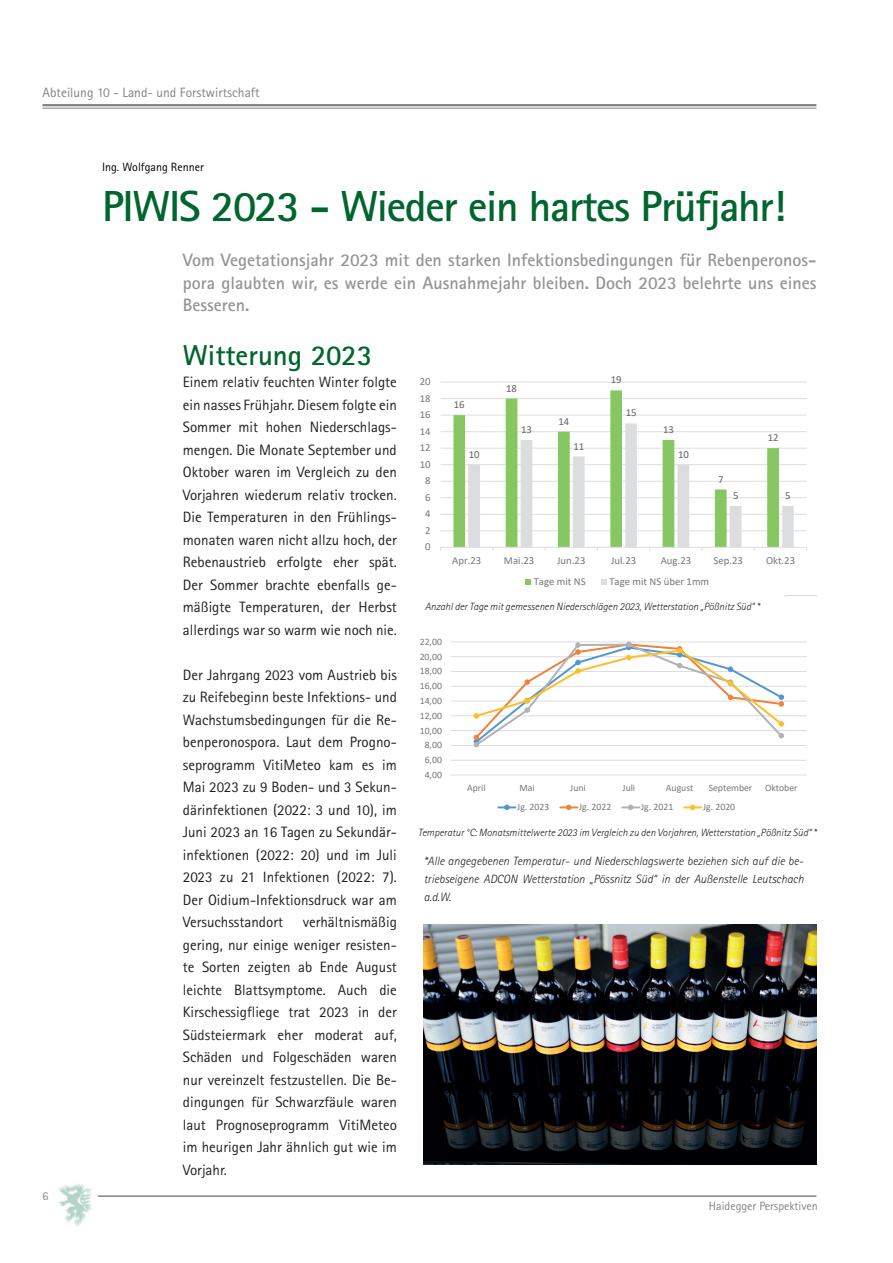
<style>
.page{position:relative;width:893px;height:1263px;background:#fff}
.page>*{position:absolute;margin:0;border:0;box-sizing:border-box;transform-origin:0 0}
.t1{font:700 43.5px "Rotis Sans Serif";letter-spacing:-.03em;color:#00652e}
.t2{font:700 28.8px "Rotis Sans Serif";color:#00652e}
.t3{font:700 18px/22.5px "Rotis Sans Serif";color:#939598;text-align:justify}
.t4{font:15px/22.5px "Rotis Sans Serif";color:#231f20;text-align:justify}
.t5{font:13.5px "Rotis Sans Serif";color:#808285}
.t6{font:italic 300 12px/18px "Rotis Sans Serif";color:#231f20;text-align:justify}
.t7{font:12px "Rotis Sans Serif";color:#808285}
.t8{font:12px "Rotis Sans Serif";color:#000001}
.t9{font:10.8px "Calibri";color:#76787b}
.t10{font:10.8px "Calibri";color:#636366}
.t11{font:10.65px "Calibri";color:#76787b}
.t12{font:10.65px "Calibri";color:#636366}
.t13{font:italic 300 10.5px "Rotis Sans Serif";color:#231f20}
.t14{font:9.75px "Calibri";color:#76787b}
</style>
<div class="page">
<hr style="left:43px;top:104px;width:773px;height:2px;background:#808285">
<hr style="left:43px;top:108px;width:773px;height:1px;background:#808285">
<hr style="left:98px;top:1195px;width:718px;height:2px;background:#808285">
<img style="left:59px;top:1184px;width:33px;height:42px">
<hr style="left:441px;top:530px;width:366px;height:1px;background:#dcdddf">
<hr style="left:441px;top:514px;width:366px;height:1px;background:#dcdddf">
<hr style="left:441px;top:497px;width:366px;height:1px;background:#dcdddf">
<hr style="left:441px;top:481px;width:366px;height:1px;background:#dcdddf">
<hr style="left:441px;top:464px;width:366px;height:1px;background:#dcdddf">
<hr style="left:441px;top:448px;width:366px;height:1px;background:#dcdddf">
<hr style="left:441px;top:431px;width:366px;height:1px;background:#dcdddf">
<hr style="left:441px;top:415px;width:366px;height:1px;background:#dcdddf">
<hr style="left:441px;top:398px;width:366px;height:1px;background:#dcdddf">
<hr style="left:441px;top:382px;width:366px;height:1px;background:#dcdddf">
<svg style="left:453px;top:390px;width:326px;height:157px"></svg>
<hr style="left:441px;top:547px;width:366px;height:1px;background:#dcdddf">
<svg style="left:468px;top:423px;width:326px;height:128px"></svg>
<svg style="left:525px;top:579px;width:6px;height:6px"></svg>
<svg style="left:601px;top:579px;width:6px;height:6px"></svg>
<svg style="left:785px;top:595px;width:31px;height:2px"></svg>
<hr style="left:451px;top:760px;width:356px;height:1px;background:#dcdddf">
<hr style="left:451px;top:745px;width:356px;height:1px;background:#dcdddf">
<hr style="left:451px;top:730px;width:356px;height:1px;background:#dcdddf">
<hr style="left:451px;top:715px;width:356px;height:1px;background:#dcdddf">
<hr style="left:451px;top:701px;width:356px;height:1px;background:#dcdddf">
<hr style="left:451px;top:686px;width:356px;height:1px;background:#dcdddf">
<hr style="left:451px;top:671px;width:356px;height:1px;background:#dcdddf">
<hr style="left:451px;top:656px;width:356px;height:1px;background:#dcdddf">
<hr style="left:451px;top:641px;width:356px;height:1px;background:#dcdddf">
<hr style="left:451px;top:775px;width:356px;height:1px;background:#dcdddf">
<svg style="left:474px;top:642px;width:310px;height:105px"></svg>
<svg style="left:498px;top:805px;width:17px;height:5px"></svg>
<svg style="left:560px;top:805px;width:17px;height:5px"></svg>
<svg style="left:622px;top:805px;width:17px;height:5px"></svg>
<svg style="left:684px;top:805px;width:17px;height:5px"></svg>
<img style="left:424px;top:924px;width:392px;height:240px">
<p class="t5" style="left:43px;top:84px;width:219px">Abteilung 10 - Land- und Forstwirtschaft</p>
<p class="t8" style="left:102px;top:160px;width:103px">Ing. Wolfgang Renner</p>
<h1 class="t1" style="left:102px;top:178px;width:685px">PIWIS 2023 - Wieder ein hartes Prüfjahr!</h1>
<p class="t3" style="left:183px;top:249px;width:635px">Vom Vegetationsjahr 2023 mit den starken Infektionsbedingungen für Rebenperonos&shy;pora glaubten wir, es werde ein Ausnahmejahr bleiben. Doch 2023 belehrte uns eines Besseren.</p>
<p class="t7" style="left:43px;top:1189px;width:7px">6</p>
<h2 class="t2" style="left:183px;top:337px;width:191px">Witterung 2023</h2>
<p class="t4" style="left:183px;top:371px;width:216px">Einem relativ feuchten Winter folgte ein nasses Frühjahr. Diesem folgte ein Sommer mit hohen Niederschlags&shy;mengen. Die Monate September und Oktober waren im Vergleich zu den Vorjahren wiederum relativ trocken.<br>Die Temperaturen in den Frühlings&shy;monaten waren nicht allzu hoch, der Rebenaustrieb erfolgte eher spät.<br>Der Sommer brachte ebenfalls ge&shy;mäßigte Temperaturen, der Herbst allerdings war so warm wie noch nie.</p>
<p class="t4" style="left:183px;top:663px;width:216px">Der Jahrgang 2023 vom Austrieb bis zu Reifebeginn beste Infektions- und Wachstumsbedingungen für die Re&shy;benperonospora. Laut dem Progno&shy;seprogramm VitiMeteo kam es im Mai 2023 zu 9 Boden- und 3 Sekun&shy;därinfektionen (2022: 3 und 10), im Juni 2023 an 16 Tagen zu Sekundär&shy;infektionen (2022: 20) und im Juli 2023 zu 21 Infektionen (2022: 7).<br>Der Oidium-Infektionsdruck war am Versuchsstandort</p>
<p class="t4" style="left:183px;top:911px;width:216px;text-indent:120px">verhältnismäßig gering, nur einige weniger resisten&shy;te Sorten zeigten ab Ende August leichte Blattsymptome. Auch die Kirschessigfliege trat 2023 in der Südsteiermark eher moderat auf, Schäden und Folgeschäden waren nur vereinzelt festzustellen. Die Be&shy;dingungen für Schwarzfäule waren laut Prognoseprogramm VitiMeteo im heurigen Jahr ähnlich gut wie im Vorjahr.</p>
<p class="t11" style="left:420px;top:374px;width:12px">20</p>
<p class="t11" style="left:420px;top:391px;width:12px">18</p>
<p class="t11" style="left:420px;top:407px;width:12px">16</p>
<p class="t9" style="left:420px;top:424px;width:12px">14</p>
<p class="t11" style="left:420px;top:440px;width:12px">12</p>
<p class="t11" style="left:420px;top:457px;width:12px">10</p>
<p class="t11" style="left:425px;top:473px;width:7px">8</p>
<p class="t11" style="left:425px;top:490px;width:7px">6</p>
<p class="t11" style="left:425px;top:506px;width:7px">4</p>
<p class="t11" style="left:425px;top:523px;width:7px">2</p>
<p class="t11" style="left:425px;top:539px;width:7px">0</p>
<p class="t12" style="left:454px;top:397px;width:12px">16</p>
<p class="t12" style="left:469px;top:447px;width:12px">10</p>
<p class="t10" style="left:506px;top:381px;width:12px">18</p>
<p class="t12" style="left:521px;top:422px;width:12px">13</p>
<p class="t12" style="left:558px;top:414px;width:12px">14</p>
<p class="t12" style="left:573px;top:439px;width:12px">11</p>
<p class="t10" style="left:611px;top:372px;width:12px">19</p>
<p class="t12" style="left:626px;top:406px;width:12px">15</p>
<p class="t12" style="left:663px;top:422px;width:12px">13</p>
<p class="t12" style="left:678px;top:447px;width:12px">10</p>
<p class="t12" style="left:768px;top:430px;width:12px">12</p>
<p class="t12" style="left:718px;top:472px;width:7px">7</p>
<p class="t12" style="left:733px;top:488px;width:7px">5</p>
<p class="t12" style="left:785px;top:488px;width:7px">5</p>
<p class="t9" style="left:452px;top:553px;width:31px">Apr.23</p>
<p class="t9" style="left:504px;top:553px;width:32px">Mai.23</p>
<p class="t9" style="left:557px;top:553px;width:30px">Jun.23</p>
<p class="t9" style="left:611px;top:553px;width:27px">Jul.23</p>
<p class="t9" style="left:661px;top:553px;width:32px">Aug.23</p>
<p class="t9" style="left:713px;top:553px;width:31px">Sep.23</p>
<p class="t9" style="left:766px;top:553px;width:31px">Okt.23</p>
<p class="t11" style="left:534px;top:574px;width:53px">Tage mit NS</p>
<p class="t11" style="left:609px;top:574px;width:101px">Tage mit NS über 1mm</p>
<p class="t13" style="left:425px;top:600px;width:336px">Anzahl der Tage mit gemessenen Niederschlägen 2023, Wetterstation „Pößnitz Süd“ *</p>
<p class="t14" style="left:420px;top:635px;width:24px">22,00</p>
<p class="t14" style="left:420px;top:649px;width:24px">20,00</p>
<p class="t14" style="left:420px;top:664px;width:24px">18,00</p>
<p class="t14" style="left:420px;top:679px;width:24px">16,00</p>
<p class="t14" style="left:420px;top:694px;width:24px">14,00</p>
<p class="t14" style="left:420px;top:709px;width:24px">12,00</p>
<p class="t14" style="left:420px;top:723px;width:24px">10,00</p>
<p class="t14" style="left:425px;top:738px;width:19px">8,00</p>
<p class="t14" style="left:425px;top:753px;width:19px">6,00</p>
<p class="t14" style="left:425px;top:768px;width:19px">4,00</p>
<p class="t14" style="left:467px;top:780px;width:20px">April</p>
<p class="t14" style="left:520px;top:780px;width:17px">Mai</p>
<p class="t14" style="left:570px;top:780px;width:17px">Juni</p>
<p class="t14" style="left:622px;top:780px;width:14px">Juli</p>
<p class="t14" style="left:666px;top:780px;width:29px">August</p>
<p class="t14" style="left:709px;top:780px;width:45px">September</p>
<p class="t14" style="left:765px;top:780px;width:34px">Oktober</p>
<p class="t14" style="left:517px;top:800px;width:34px">Jg. 2023</p>
<p class="t14" style="left:579px;top:800px;width:34px">Jg. 2022</p>
<p class="t14" style="left:641px;top:800px;width:34px">Jg. 2021</p>
<p class="t14" style="left:703px;top:800px;width:34px">Jg. 2020</p>
<p class="t13" style="left:418px;top:826px;width:400px">Temperatur °C: Monatsmittelwerte 2023 im Vergleich zu den Vorjahren, Wetterstation „Pößnitz Süd“ *</p>
<p class="t6" style="left:424px;top:852px;width:381px">*Alle angegebenen Temperatur- und Niederschlagswerte beziehen sich auf die be&shy;triebseigene ADCON Wetterstation „Pössnitz Süd“ in der Außenstelle Leutschach a.d.W.</p>
<p class="t7" style="left:709px;top:1198px;width:111px">Haidegger Perspektiven</p>
</div>
